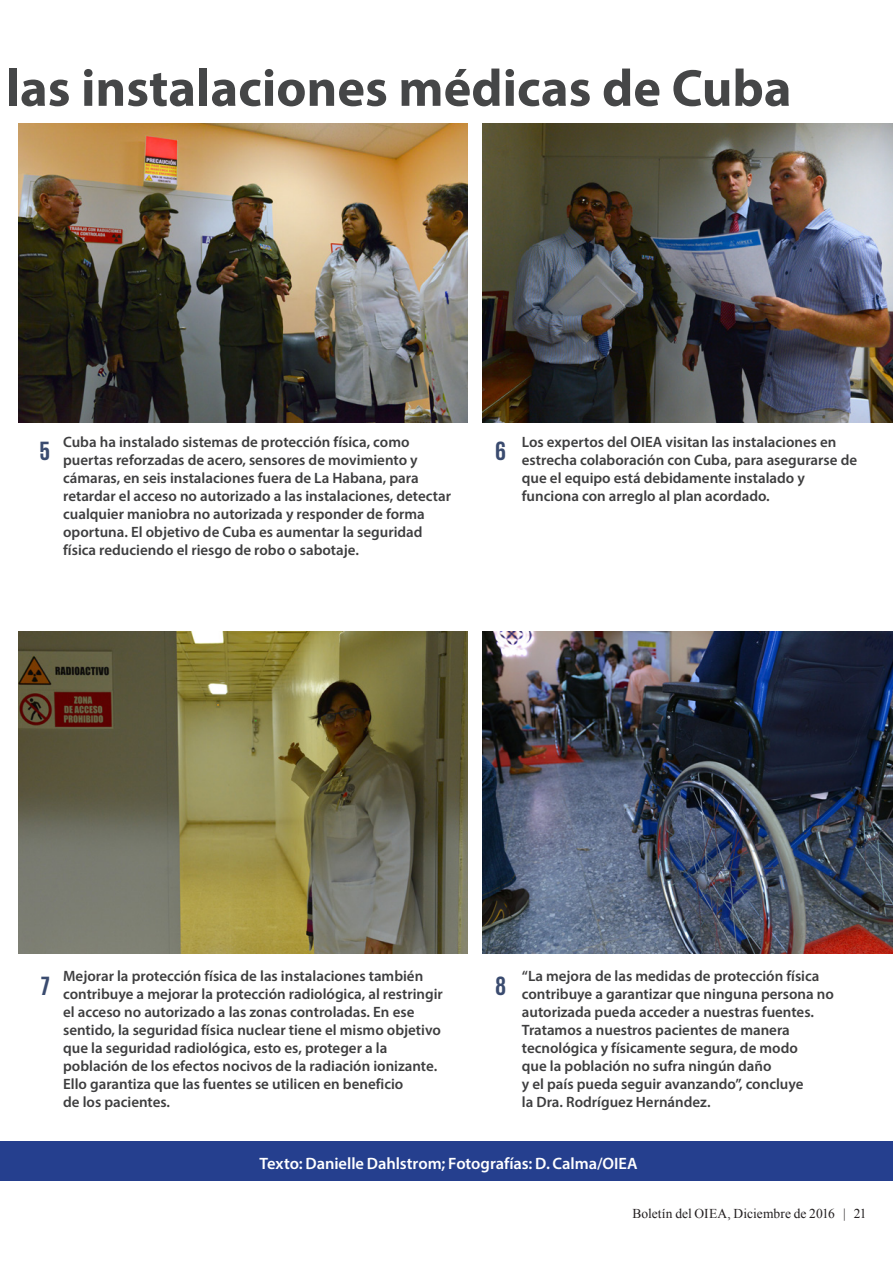
<style>
.page{position:relative;width:893px;height:1263px;background:#fff}
.page>*{position:absolute;margin:0;border:0;box-sizing:border-box;transform-origin:0 0}
.t1{font:700 52.5px "Myriad Pro";color:#454647}
.Photo_caption-left_a{font:700 27px "Giorgio Sans";color:#3a4b6f}
.graphic-para{font:600 16.5px "Myriad Pro";letter-spacing:-.005em;color:#fff}
.Photo_caption{font:600 15px/18px "Myriad Pro";color:#3e3e3f}
.t2{font:13.5px "Times New Roman";letter-spacing:.005em;color:#231f20}
</style>
<div class="page">
<img style="left:19px;top:123px;width:448px;height:300px">
<img style="left:482px;top:631px;width:411px;height:323px">
<img style="left:482px;top:123px;width:411px;height:300px">
<img style="left:19px;top:631px;width:448px;height:323px">
<div style="left:0;top:1141px;width:893px;height:39px;background:#253f8e"></div>
<h1 class="t1" style="left:6px;top:54px;width:787px">las instalaciones médicas de Cuba</h1>
<p class="Photo_caption" style="left:63px;top:433px;width:389px">Cuba ha instalado sistemas de protección física, como puertas reforzadas de acero, sensores de movimiento y cámaras, en seis instalaciones fuera de La Habana, para retardar el acceso no autorizado a las instalaciones, detectar cualquier maniobra no autorizada y responder de forma oportuna. El objetivo de Cuba es aumentar la seguridad física reduciendo el riesgo de robo o sabotaje.</p>
<p class="Photo_caption-left_a" style="left:40px;top:438px;width:11px">5</p>
<p class="Photo_caption-left_a" style="left:495px;top:438px;width:12px">6</p>
<p class="Photo_caption" style="left:522px;top:433px;width:337px">Los expertos del OIEA visitan las instalaciones en estrecha colaboración con Cuba, para asegurarse de que el equipo está debidamente instalado y funciona con arreglo al plan acordado.</p>
<p class="Photo_caption" style="left:63px;top:967px;width:381px">Mejorar la protección física de las instalaciones también contribuye a mejorar la protección radiológica, al restringir el acceso no autorizado a las zonas controladas. En ese sentido, la seguridad física nuclear tiene el mismo objetivo que la seguridad radiológica, esto es, proteger a la población de los efectos nocivos de la radiación ionizante.<br>Ello garantiza que las fuentes se utilicen en beneficio<br>de los pacientes.</p>
<p class="Photo_caption-left_a" style="left:41px;top:972px;width:10px">7</p>
<p class="Photo_caption-left_a" style="left:495px;top:972px;width:12px">8</p>
<p class="Photo_caption" style="left:522px;top:967px;width:314px">“La mejora de las medidas de protección física contribuye a garantizar que ninguna persona no autorizada pueda acceder a nuestras fuentes.<br>Tratamos a nuestros pacientes de manera tecnológica y físicamente segura, de modo<br>que la población no sufra ningún daño<br>y el país pueda seguir avanzando”, concluye<br>la Dra. Rodríguez Hernández.</p>
<p class="graphic-para" style="left:259px;top:1152px;width:380px">Texto: Danielle Dahlstrom; Fotografías: D. Calma/OIEA</p>
<p class="t2" style="left:632px;top:1205px;width:236px">Boletín del OIEA, Diciembre de 2016 | 21</p>
</div>
